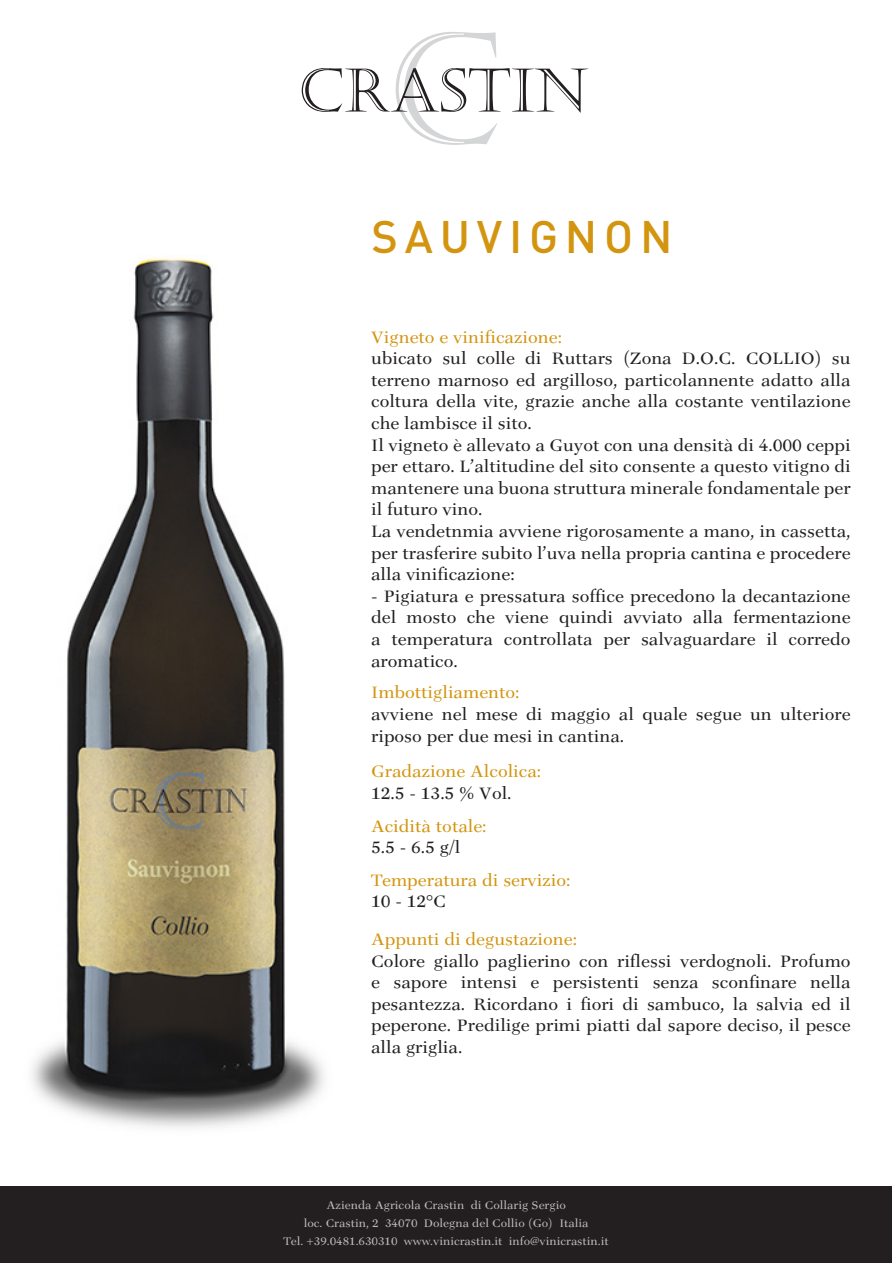
<style>
.page{position:relative;width:893px;height:1263px;background:#fff}
.page>*{position:absolute;margin:0;border:0;box-sizing:border-box;transform-origin:0 0}
.t1{font:60px "Castellar";color:#231f20}
.t2{font:500 45px "DIN Pro";letter-spacing:.15em;color:#d3950f}
.t3{font:18px/21.6px "Moorbacka Roman";color:#231f20;text-align:justify}
.t4{font:18px "Moorbacka Roman";color:#d3950f}
.t5{font:12px/18px "Moorbacka Roman";color:#fff;text-align:center}
</style>
<div class="page">
<img style="left:31px;top:257px;width:293px;height:871px">
<div style="left:1px;top:1186px;width:891px;height:77px;background:#231f20"></div>
<svg style="left:396px;top:32px;width:101px;height:113px"></svg>
<p class="t1" style="left:298px;top:57px;width:292px">CRASTIN</p>
<p class="t2" style="left:372px;top:200px;width:302px">SAUVIGNON</p>
<p class="t4" style="left:371px;top:327px;width:192px">Vigneto e vinificazione:</p>
<p class="t3" style="left:371px;top:348px;width:481px">ubicato sul colle di Ruttars (Zona D.O.C. COLLIO) su terreno marnoso ed argilloso, particolannente adatto alla coltura della vite, grazie anche alla costante ventilazione che lambisce il sito.</p>
<p class="t3" style="left:371px;top:434px;width:481px">Il vigneto è allevato a Guyot con una densità di 4.000 ceppi per ettaro. L’altitudine del sito consente a questo vitigno di mantenere una buona struttura minerale fondamentale per il futuro vino.</p>
<p class="t3" style="left:371px;top:521px;width:481px">La vendetnmia avviene rigorosamente a mano, in cassetta, per trasferire subito l’uva nella propria cantina e procedere alla vinificazione:</p>
<p class="t3" style="left:371px;top:586px;width:481px">- Pigiatura e pressatura soffice precedono la decantazione del mosto che viene quindi avviato alla fermentazione a temperatura controllata per salvaguardare il corredo aromatico.</p>
<p class="t4" style="left:371px;top:683px;width:150px">Imbottigliamento:</p>
<p class="t3" style="left:371px;top:704px;width:481px">avviene nel mese di maggio al quale segue un ulteriore riposo per due mesi in cantina.</p>
<p class="t4" style="left:371px;top:762px;width:172px">Gradazione Alcolica:</p>
<p class="t3" style="left:371px;top:783px;width:142px">12.5 - 13.5 % Vol.</p>
<p class="t4" style="left:371px;top:816px;width:117px">Acidità totale:</p>
<p class="t3" style="left:371px;top:837px;width:91px">5.5 - 6.5 g/l</p>
<p class="t4" style="left:371px;top:870px;width:201px">Temperatura di servizio:</p>
<p class="t3" style="left:371px;top:891px;width:76px">10 - 12°C</p>
<p class="t4" style="left:371px;top:930px;width:207px">Appunti di degustazione:</p>
<p class="t3" style="left:371px;top:950px;width:481px">Colore giallo paglierino con riflessi verdognoli. Profumo e sapore intensi e persistenti senza sconfinare nella pesantezza. Ricordano i fiori di sambuco, la salvia ed il peperone. Predilige primi piatti dal sapore deciso, il pesce alla griglia.</p>
<p class="t5" style="left:283px;top:1196px;width:327px">Azienda Agricola Crastin di Collarig Sergio<br>loc. Crastin, 2 34070 Dolegna del Collio (Go) Italia<br>Tel. +39.0481.630310 www.vinicrastin.it info@vinicrastin.it</p>
</div>
